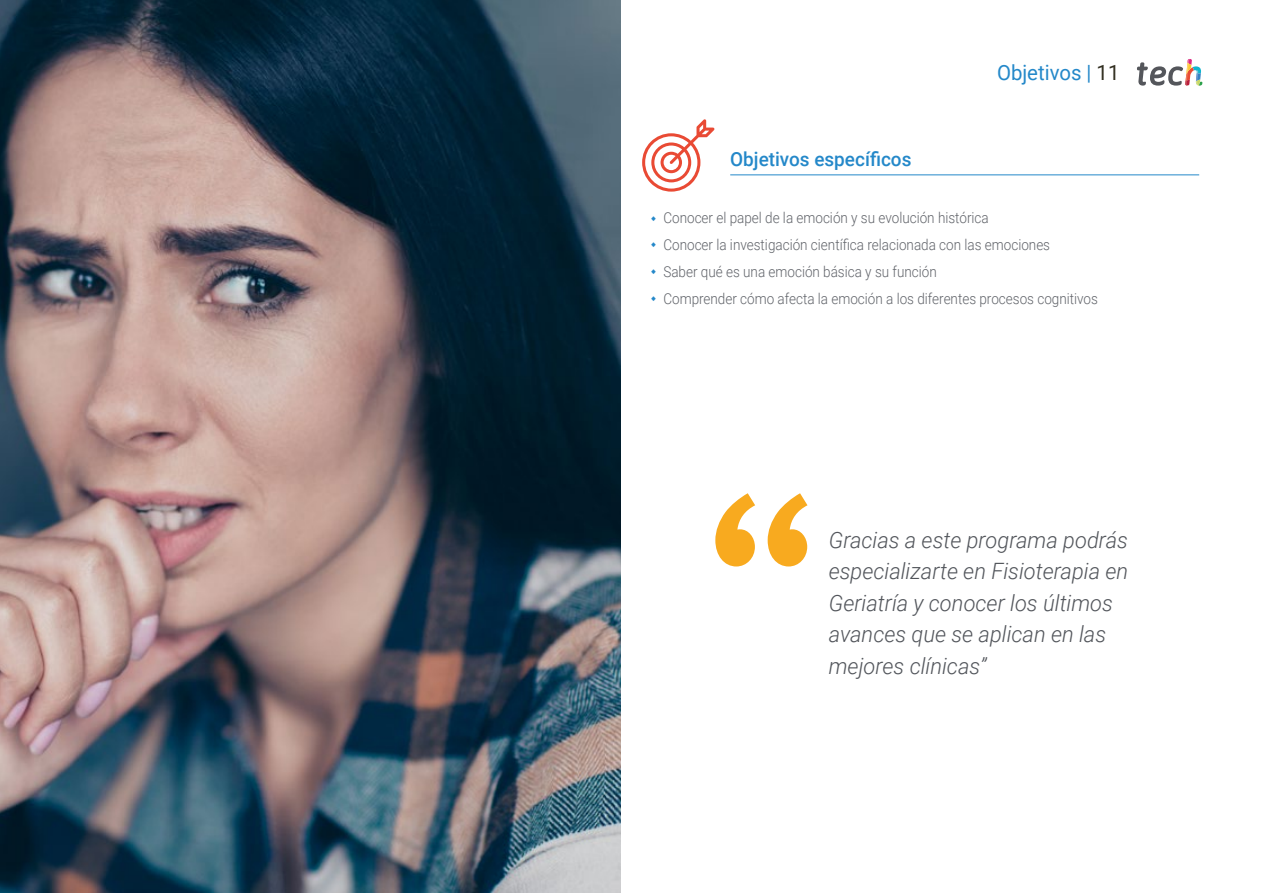
<style>
.page{position:relative;width:1263px;height:893px;background:#fff}
.page>*{position:absolute;margin:0;border:0;box-sizing:border-box;transform-origin:0 0}
.t1{font:italic 300 22.5px/31.5px "Roboto";color:#52555b}
.t2{font:21px "Roboto";color:#2488c9}
.t3{font:500 19.5px "Roboto";color:#2488c9}
.t4{font:300 15px/26.7px "Roboto";color:#61646a;scale:.9 1}
.s1{color:#312e20}
</style>
<div class="page">
<hr style="left:730px;top:174px;width:469px;height:1px;background:#2488c9">
<svg style="left:642px;top:119px;width:72px;height:73px"></svg>
<img style="left:0;top:0;width:621px;height:893px">
<svg style="left:715px;top:493px;width:92px;height:73px"></svg>
<svg style="left:1137px;top:59px;width:65px;height:27px"></svg>
<h3 class="t3" style="left:730px;top:146px;width:183px">Objetivos específicos</h3>
<h2 class="t2" style="left:997px;top:57px;width:124px">Objetivos | <span class="s1">11</span></h2>
<p class="t4" style="left:663px;top:204px;width:484px">Conocer el papel de la emoción y su evolución histórica<br>Conocer la investigación científica relacionada con las emociones<br>Saber qué es una emoción básica y su función<br>Comprender cómo afecta la emoción a los diferentes procesos cognitivos</p>
<h1 class="t1" style="left:829px;top:523px;width:301px">Gracias a este programa podrás especializarte en Fisioterapia en<br>Geriatría y conocer los últimos avances que se aplican en las mejores clínicas”</h1>
</div>
